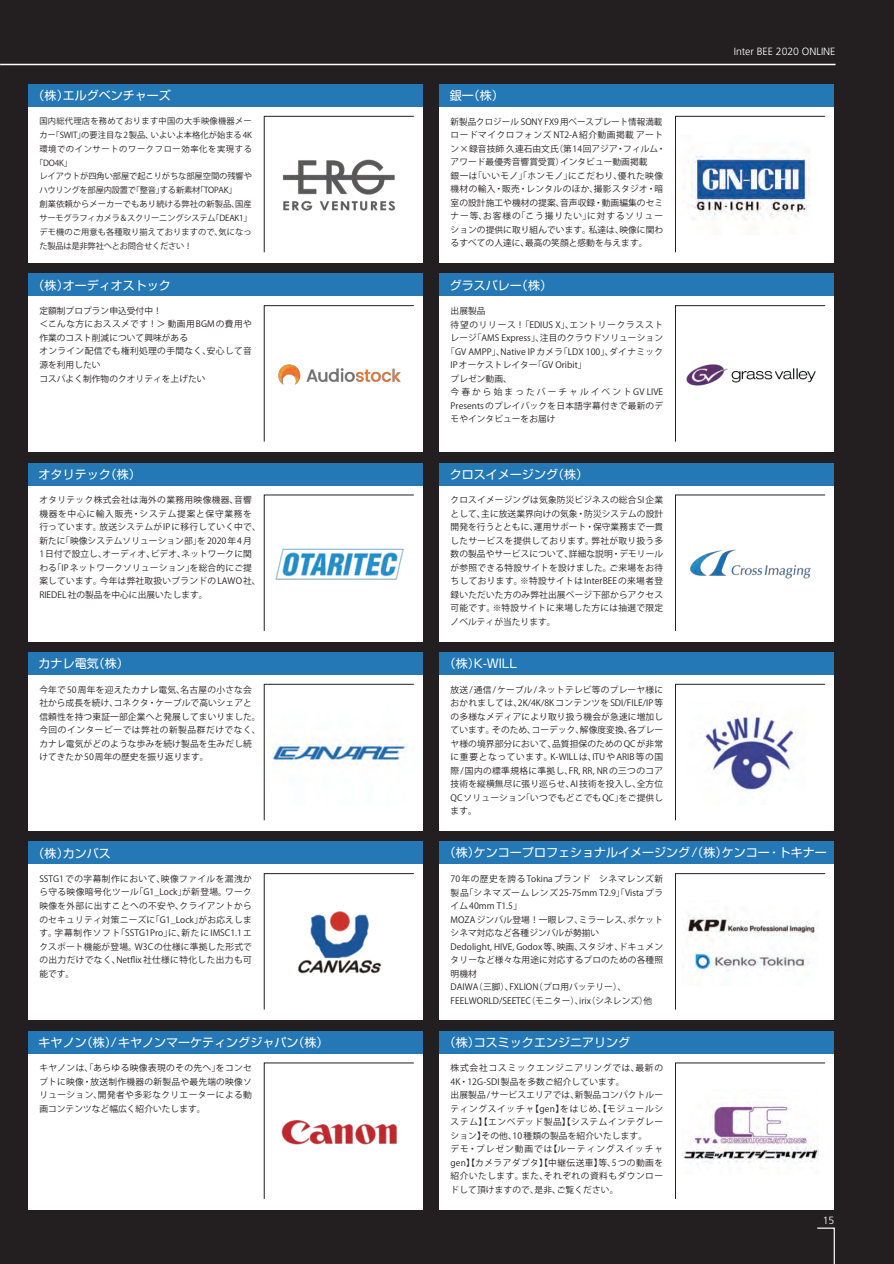
<style>
.page{position:relative;width:894px;height:1264px;background:#fff}
.page>*{position:absolute;margin:0;border:0;box-sizing:border-box;transform-origin:0 0}
.t1{font:12px "Shin Go Pr 6 N";color:#fff}
.t2{font:300 10.5px "Frutiger";letter-spacing:-.005em;color:#fff}
.t3{font:8.7px/13.5px "Koz Go Pr 6 N";letter-spacing:.02em;color:#231f20}
.t4{font:8.7px/13.5px "Koz Go Pr 6 N";letter-spacing:.055em;color:#231f20}
.t5{font:8.7px "Koz Go Pr 6 N";letter-spacing:.085em;color:#231f20}
.t6{font:8.7px "Koz Go Pr 6 N";letter-spacing:.24em;color:#231f20}
.t7{font:8.25px "Koz Go Pr 6 N";color:#231f20}
.t8{font:8.25px "Koz Go Pr 6 N";letter-spacing:-.025em;color:#231f20}
.t9{font:8.25px "Koz Go Pr 6 N";letter-spacing:.03em;color:#231f20}
.t10{font:8.25px "Koz Go Pr 6 N";letter-spacing:.075em;color:#231f20}
</style>
<div class="page">
<div style="left:1px;top:0;width:892px;height:1263px;background:#231f20"></div>
<svg style="left:0;top:0;width:1px;height:1263px"></svg>
<hr style="left:0;top:64px;width:835px;height:1px;background:#fff">
<svg style="left:815px;top:1226px;width:20px;height:37px"></svg>
<div style="left:28px;top:274px;width:395px;height:178px;background:#fff"></div>
<div style="left:28px;top:274px;width:395px;height:22px;background:#2378b5"></div>
<div style="left:28px;top:463px;width:395px;height:178px;background:#fff"></div>
<div style="left:28px;top:463px;width:395px;height:22px;background:#2378b5"></div>
<div style="left:28px;top:652px;width:395px;height:178px;background:#fff"></div>
<div style="left:28px;top:652px;width:395px;height:22px;background:#2378b5"></div>
<div style="left:28px;top:841px;width:395px;height:178px;background:#fff"></div>
<div style="left:28px;top:841px;width:395px;height:22px;background:#2378b5"></div>
<div style="left:28px;top:1030px;width:395px;height:178px;background:#fff"></div>
<div style="left:28px;top:1030px;width:395px;height:22px;background:#2378b5"></div>
<div style="left:439px;top:274px;width:395px;height:178px;background:#fff"></div>
<div style="left:439px;top:274px;width:395px;height:22px;background:#2378b5"></div>
<div style="left:439px;top:463px;width:395px;height:178px;background:#fff"></div>
<div style="left:439px;top:463px;width:395px;height:22px;background:#2378b5"></div>
<div style="left:439px;top:652px;width:395px;height:178px;background:#fff"></div>
<div style="left:439px;top:652px;width:395px;height:22px;background:#2378b5"></div>
<div style="left:439px;top:841px;width:395px;height:178px;background:#fff"></div>
<div style="left:439px;top:841px;width:395px;height:22px;background:#2378b5"></div>
<div style="left:439px;top:1030px;width:395px;height:178px;background:#fff"></div>
<div style="left:439px;top:1030px;width:395px;height:22px;background:#2378b5"></div>
<div style="left:439px;top:84px;width:395px;height:178px;background:#fff"></div>
<div style="left:439px;top:84px;width:395px;height:22px;background:#2378b5"></div>
<div style="left:28px;top:84px;width:395px;height:178px;background:#fff"></div>
<div style="left:28px;top:84px;width:395px;height:22px;background:#2378b5"></div>
<img style="left:263px;top:701px;width:1px;height:103px">
<svg style="left:264px;top:305px;width:150px;height:137px"></svg>
<svg style="left:264px;top:494px;width:150px;height:137px"></svg>
<svg style="left:264px;top:683px;width:150px;height:137px"></svg>
<svg style="left:264px;top:873px;width:150px;height:136px"></svg>
<svg style="left:264px;top:1062px;width:150px;height:137px"></svg>
<svg style="left:675px;top:305px;width:150px;height:137px"></svg>
<svg style="left:675px;top:494px;width:150px;height:137px"></svg>
<svg style="left:675px;top:683px;width:150px;height:137px"></svg>
<svg style="left:675px;top:873px;width:150px;height:136px"></svg>
<svg style="left:675px;top:1062px;width:150px;height:137px"></svg>
<svg style="left:675px;top:116px;width:150px;height:137px"></svg>
<svg style="left:264px;top:116px;width:150px;height:137px"></svg>
<h1 class="t1" style="left:33px;top:86px;width:140px">（株）エルグベンチャーズ</h1>
<h1 class="t1" style="left:450px;top:86px;width:55px">銀一（株）</h1>
<p class="t9" style="left:39px;top:116px;width:214px">国内総代理店を務めております中国の大手映像機器メー</p>
<p class="t7" style="left:39px;top:130px;width:214px">カー「SWIT」の要注目な2製品、いよいよ本格化が始まる4K</p>
<p class="t10" style="left:39px;top:144px;width:214px">環境でのインサートのワークフロー効率化を実現する</p>
<p class="t7" style="left:35px;top:158px;width:38px">「DO4K」</p>
<p class="t7" style="left:39px;top:172px;width:214px">レイアウトが四角い部屋で起こりがちな部屋空間の残響や</p>
<p class="t8" style="left:39px;top:185px;width:199px">ハウリングを部屋内設置で「整音」する新素材「TOPAK」</p>
<p class="t7" style="left:39px;top:199px;width:214px">創業依頼からメーカーでもあり続ける弊社の新製品、国産</p>
<p class="t8" style="left:39px;top:213px;width:214px">サーモグラフィカメラ&amp;スクリーニングシステム「DEAK1」</p>
<p class="t7" style="left:39px;top:227px;width:214px">デモ機のご用意も各種取り揃えておりますので、気になっ</p>
<p class="t8" style="left:39px;top:241px;width:155px">た製品は是非弊社へとお問合せください！</p>
<h1 class="t1" style="left:33px;top:275px;width:140px">（株）オーディオストック</h1>
<p class="t3" style="left:39px;top:304px;width:214px">定額制プロプラン申込受付中！<br>＜こんな方におススメです！＞ 動画用BGMの費用や作業のコスト削減について興味がある<br>オンライン配信でも権利処理の手間なく、安心して音源を利用したい<br>コスパよく制作物のクオリティを上げたい</p>
<h1 class="t1" style="left:39px;top:464px;width:104px">オタリテック（株）</h1>
<p class="t3" style="left:39px;top:493px;width:223px">オタリテック株式会社は海外の業務用映像機器、音響機器を中心に輸入販売・システム提案と保守業務を行っています。放送システムがIPに移行していく中で、新たに「映像システムソリューション部」を 2020 年 4 月<br>1 日付で設立し、オーディオ、ビデオ、ネットワークに関わる「IPネットワークソリューション」を総合的にご提案しています。今年は弊社取扱いブランドのLAWO社、<br>RIEDEL 社の製品を中心に出展いたします。</p>
<h1 class="t1" style="left:39px;top:653px;width:92px">カナレ電気（株）</h1>
<p class="t3" style="left:39px;top:682px;width:223px">今年で50周年を迎えたカナレ電気、名古屋の小さな会社から成長を続け、コネクタ・ケーブルで高いシェアと信頼性を持つ東証一部企業へと発展してまいりました。今回のインタービーでは弊社の新製品群だけでなく、カナレ電気がどのような歩みを続け製品を生みだし続けてきたか 50 周年の歴史を振り返ります。</p>
<p class="t3" style="left:450px;top:115px;width:216px">新製品クロジール SONY FX9 用ベースプレート情報満載ロードマイクロフォンズ NT2-A紹介動画掲載 アートン×録音技師 久連石由文氏（第14回アジア・フィルム・アワード最優秀音響賞受賞）インタビュー動画掲載<br>銀一は「いいモノ」「ホンモノ」にこだわり、優れた映像機材の輸入・販売・レンタルのほか、撮影スタジオ・暗室の設計施工や機材の提案、音声収録・動画編集のセミナー等、お客様の「こう撮りたい」に対するソリューションの提供に取り組んでいます。私達は、映像に関わるすべての人達に、最高の笑顔と感動を与えます。</p>
<h1 class="t1" style="left:450px;top:275px;width:103px">グラスバレー（株）</h1>
<p class="t3" style="left:450px;top:304px;width:36px">出展製品</p>
<p class="t5" style="left:450px;top:319px;width:214px">待望のリリース！「EDIUS X」、エントリークラススト</p>
<p class="t3" style="left:450px;top:331px;width:214px">レージ「AMS Express」、注目のクラウドソリューション</p>
<p class="t3" style="left:446px;top:345px;width:218px">「GV AMPP」、Native IP カメラ「LDX 100」、ダイナミック</p>
<p class="t3" style="left:450px;top:358px;width:137px">IP オーケストレイター「GV Oribit」</p>
<p class="t3" style="left:450px;top:372px;width:63px">プレゼン動画、</p>
<p class="t6" style="left:450px;top:387px;width:214px">今春から始まったバーチャルイベントGV LIVE</p>
<p class="t3" style="left:450px;top:399px;width:214px">Presentsのプレイバックを日本語字幕付きで最新のデ</p>
<p class="t3" style="left:450px;top:412px;width:106px">モやインタビューをお届け</p>
<h1 class="t1" style="left:450px;top:464px;width:139px">クロスイメージング（株）</h1>
<p class="t3" style="left:450px;top:493px;width:214px;text-align:justify">クロスイメージングは気象防災ビジネスの総合 SI 企業として、主に放送業界向けの気象・防災システムの設計開発を行うとともに、運用サポート・保守業務まで一貫したサービスを提供しております。弊社が取り扱う多数の製品やサービスについて、詳細な説明・デモリールが参照できる特設サイトを設けました。ご来場をお待ちしております。※特設サイトはInterBEEの来場者登録いただいた方のみ弊社出展ページ下部からアクセス可能です。※特設サイトに来場した方には抽選で限定ノベルティが当たります。</p>
<h1 class="t1" style="left:444px;top:653px;width:75px">（株）K-WILL</h1>
<p class="t3" style="left:450px;top:682px;width:214px;text-align:justify">放送/通信/ケーブル/ネットテレビ等のプレーヤ様におかれましては、2K/4K/8K コンテンツを SDI/FILE/IP 等の多様なメディアにより取り扱う機会が急速に増加しています。そのため、コーデック、解像度変換、各プレーヤ様の境界部分において、品質担保のための QC が非常に重要となっています。K-WILLは、ITUやARIB等の国際/国内の標準規格に準拠し、FR, RR, NRの三つのコア技術を縦横無尽に張り巡らせ、AI 技術を投入し、全方位QCソリューション「いつでもどこでもQC」をご提供します。</p>
<p class="t2" style="left:733px;top:45px;width:103px">Inter BEE 2020 ONLINE</p>
<h1 class="t1" style="left:33px;top:843px;width:80px">（株）カンバス</h1>
<h1 class="t1" style="left:444px;top:843px;width:384px">（株）ケンコープロフェショナルイメージング/（株）ケンコー・トキナー</h1>
<p class="t3" style="left:39px;top:872px;width:214px;text-align:justify">SSTG1での字幕制作において、映像ファイルを漏洩から守る映像暗号化ツール「G1_Lock」が新登場。ワーク映像を外部に出すことへの不安や、クライアントからのセキュリティ対策ニーズに「G1_Lock」がお応えします。字幕制作ソフト「SSTG1Pro」に、新たに IMSC1.1 エクスポート機能が登場。W3Cの仕様に準拠した形式での出力だけでなく、Netflix社仕様に特化した出力も可能です。</p>
<p class="t3" style="left:450px;top:872px;width:214px">70年の歴史を誇るTokinaブランド　シネマレンズ新製品「シネマズームレンズ 25-75mm T2.9」「Vista プライム 40mm T1.5」<br>MOZAジンバル登場！一眼レフ、ミラーレス、ポケットシネマ対応など各種ジンバルが勢揃い<br>Dedolight, HIVE, Godox 等、映画、スタジオ、ドキュメンタリーなど様々な用途に対応するプロのための各種照明機材<br>DAIWA（三脚）、FXLION（プロ用バッテリー）、<br>FEELWORLD/SEETEC（モニター）、irix（シネレンズ）他</p>
<h1 class="t1" style="left:39px;top:1032px;width:291px">キヤノン（株）/キヤノンマーケティングジャパン（株）</h1>
<h1 class="t1" style="left:444px;top:1032px;width:187px">（株）コスミックエンジニアリング</h1>
<p class="t3" style="left:39px;top:1061px;width:214px;text-align:justify">キヤノンは、「あらゆる映像表現のその先へ」をコンセプトに映像・放送制作機器の新製品や最先端の映像ソリューション、開発者や多彩なクリエーターによる動画コンテンツなど幅広く紹介いたします。</p>
<p class="t4" style="left:450px;top:1061px;width:214px">株式会社コスミックエンジニアリングでは、最新の<br>4K・12G-SDI 製品を多数ご紹介しています。<br>出展製品/サービスエリアでは、新製品コンパクトルーティングスイッチャ【gen】をはじめ、【モジュールシステム】【エンベデッド製品】【システムインテグレーション】その他、10 種類の製品を紹介いたします。<br>デモ・プレゼン動画では【ルーティングスイッチャgen】【カメラアダプタ】【中継伝送車】等、5つの動画を紹介いたします。また、それぞれの資料もダウンロードして頂けますので、是非、ご覧ください。</p>
<p class="t2" style="left:822px;top:1213px;width:13px">15</p>
</div>
